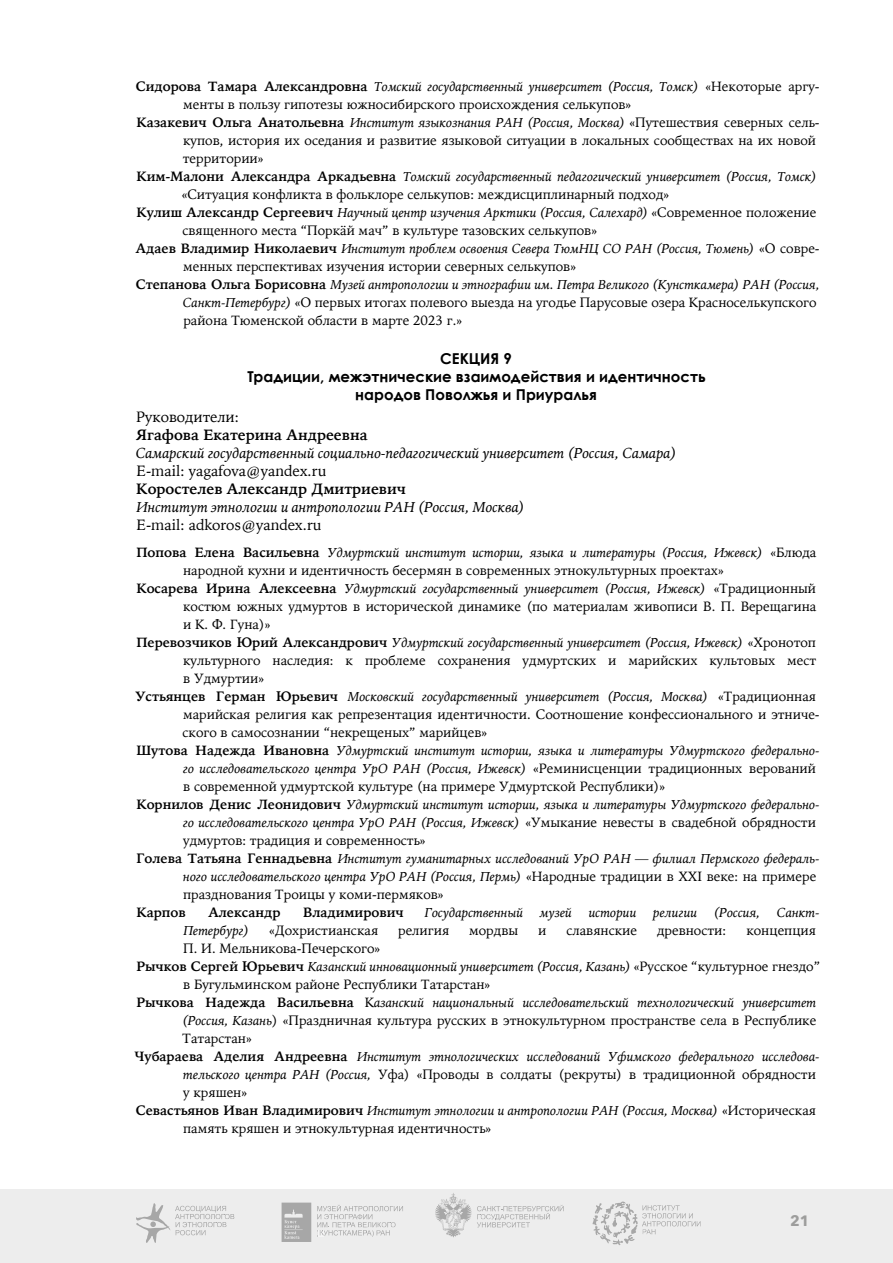
<style>
.page{position:relative;width:893px;height:1263px;background:#fff}
.page>*{position:absolute;margin:0;border:0;box-sizing:border-box;transform-origin:0 0}
.main_text_copy{font:italic 15px "Iowan Old Style";color:#000}
.sub-title_2{font:700 15px/18px "Century Gothic";color:#000;text-align:center}
.main_text_copy-2{font:15px "Iowan Old Style";color:#000}
.main_text_copy-3{font:700 15px "Iowan Old Style";color:#000}
.t1{font:700 15px "Avenir Next";color:#9d9d9c}
.main_text{font:13.5px/18px "Iowan Old Style";color:#000}
.main_text-2{font:italic 13.5px/18px "Iowan Old Style";color:#000}
.main_text-3{font:700 13.5px "Iowan Old Style";color:#000}
.s1{font-weight:700}
.s2{font-style:italic}
.s3{font-weight:700;font-style:normal}
.s4{font-style:normal}
</style>
<div class="page">
<div style="left:0;top:1190px;width:893px;height:73px;background:#ededed"></div>
<svg style="left:435px;top:1193px;width:129px;height:45px"></svg>
<svg style="left:282px;top:1202px;width:29px;height:40px"></svg>
<svg style="left:136px;top:1203px;width:98px;height:40px"></svg>
<svg style="left:592px;top:1201px;width:109px;height:44px"></svg>
<svg style="left:317px;top:1205px;width:86px;height:32px"></svg>
<img style="left:441px;top:1202px;width:24px;height:13px">
<p class="main_text" style="left:183px;top:76px;width:638px;text-indent:-47px"><span class="s1">Сидорова Тамара Александровна</span> <span class="s2">Томский государственный университет (Россия, Томск)</span> «Некоторые аргу&shy;менты в пользу гипотезы южносибирского происхождения селькупов»</p>
<p class="main_text" style="left:183px;top:112px;width:638px;text-indent:-46px"><span class="s1">Казакевич Ольга Анатольевна</span> <span class="s2">Институт языкознания РАН (Россия, Москва)</span> «Путешествия северных сель&shy;купов, история их оседания и развитие языковой ситуации в локальных сообществах на их новой территории»</p>
<p class="main_text" style="left:182px;top:166px;width:637px;text-indent:-45px"><span class="s1">Ким-Малони Александра Аркадьевна</span> <span class="s2">Томский государственный педагогический университет (Россия, Томск) </span>«Ситуация конфликта в фольклоре селькупов: междисциплинарный подход»</p>
<p class="main_text" style="left:182px;top:202px;width:635px;text-indent:-46px"><span class="s1">Кулиш Александр Сергеевич</span> <span class="s2">Научный центр изучения Арктики (Россия, Салехард)</span> «Современное положение священного места “Поркӓй мач” в культуре тазовских селькупов»</p>
<p class="main_text" style="left:183px;top:238px;width:638px;text-indent:-47px"><span class="s1">Адаев Владимир Николаевич</span> <span class="s2">Институт проблем освоения Севера ТюмНЦ СО РАН (Россия, Тюмень)</span> «О совре&shy;менных перспективах изучения истории северных селькупов»</p>
<p class="main_text" style="left:183px;top:274px;width:638px;text-indent:-47px"><span class="s1">Степанова Ольга Борисовна</span> <span class="s2">Музей антропологии и этнографии им. Петра Великого (Кунсткамера) РАН (Россия,<br>Санкт-Петербург)</span> «О первых итогах полевого выезда на угодье Парусовые озера Красноселькупского района Тюменской области в марте 2023 г.»</p>
<p class="sub-title_2" style="left:440px;top:349px;width:73px">СЕКЦИЯ 9</p>
<p class="sub-title_2" style="left:247px;top:367px;width:460px">Традиции, межэтнические взаимодействия и идентичность народов Поволжья и Приуралья</p>
<p class="main_text_copy-2" style="left:136px;top:403px;width:104px">Руководители:</p>
<p class="main_text_copy-3" style="left:136px;top:421px;width:233px">Ягафова Екатерина Андреевна</p>
<p class="main_text_copy" style="left:136px;top:440px;width:542px">Самарский государственный социально-педагогический университет (Россия, Самара)</p>
<p class="main_text_copy-2" style="left:136px;top:457px;width:191px">E-mail: yagafova@yandex.ru</p>
<p class="main_text_copy-3" style="left:136px;top:475px;width:271px">Коростелев Александр Дмитриевич</p>
<p class="main_text_copy" style="left:137px;top:494px;width:390px">Институт этнологии и антропологии РАН (Россия, Москва)</p>
<p class="main_text_copy-2" style="left:136px;top:511px;width:187px">E-mail: adkoros@yandex.ru</p>
<p class="main_text" style="left:183px;top:542px;width:635px;text-indent:-47px"><span class="s1">Попова Елена Васильевна</span> <span class="s2">Удмуртский институт истории, языка и литературы (Россия, Ижевск)</span> «Блюда народной кухни и идентичность бесермян в современных этнокультурных проектах»</p>
<p class="main_text" style="left:183px;top:578px;width:635px;text-align:justify;text-indent:-47px"><span class="s1">Косарева Ирина Алексеевна</span> <span class="s2">Удмуртский государственный университет (Россия, Ижевск)</span> «Традиционный костюм южных удмуртов в исторической динамике (по материалам живописи В. П. Верещагина и К. Ф. Гуна)»</p>
<p class="main_text" style="left:183px;top:632px;width:635px;text-align:justify;text-indent:-47px"><span class="s1">Перевозчиков Юрий Александрович</span> <span class="s2">Удмуртский государственный университет (Россия, Ижевск)</span> «Хронотоп культурного наследия: к проблеме сохранения удмуртских и марийских культовых мест в Удмуртии»</p>
<p class="main_text" style="left:182px;top:686px;width:639px;text-indent:-47px"><span class="s1">Устьянцев Герман Юрьевич</span> <span class="s2">Московский государственный университет (Россия, Москва)</span> «Традиционная марийская религия как репрезентация идентичности. Соотношение конфессионального и этниче&shy;ского в самосознании “некрещеных” марийцев»</p>
<p class="main_text-2" style="left:183px;top:740px;width:638px;text-indent:-47px"><span class="s3">Шутова Надежда Ивановна</span> Удмуртский институт истории, языка и литературы Удмуртского федерально&shy;го исследовательского центра УрО РАН (Россия, Ижевск) <span class="s4">«Реминисценции традиционных верований в современной удмуртской культуре (на примере Удмуртской Республики)»</span></p>
<p class="main_text-2" style="left:183px;top:794px;width:638px;text-indent:-47px"><span class="s3">Корнилов Денис Леонидович</span> Удмуртский институт истории, языка и литературы Удмуртского федерально&shy;го исследовательского центра УрО РАН (Россия, Ижевск) <span class="s4">«Умыкание невесты в свадебной обрядности удмуртов: традиция и современность»</span></p>
<p class="main_text-2" style="left:183px;top:848px;width:638px;text-indent:-47px"><span class="s3">Голева Татьяна Геннадьевна</span> Институт гуманитарных исследований УрО РАН — филиал Пермского федераль&shy;ного исследовательского центра УрО РАН (Россия, Пермь) <span class="s4">«Народные традиции в XXI веке: на примере празднования Троицы у коми-пермяков»</span></p>
<p class="main_text-3" style="left:136px;top:900px;width:51px">Карпов</p>
<p class="main_text-3" style="left:208px;top:900px;width:74px">Александр</p>
<p class="main_text-3" style="left:303px;top:900px;width:102px">Владимирович</p>
<p class="main_text-2" style="left:425px;top:902px;width:396px">Государственный музей истории религии (Россия, Санкт-</p>
<p class="main_text-2" style="left:183px;top:920px;width:67px">Петербург)</p>
<p class="main_text" style="left:269px;top:920px;width:110px">«Дохристианская</p>
<p class="main_text" style="left:398px;top:920px;width:53px">религия</p>
<p class="main_text" style="left:469px;top:920px;width:51px">мордвы</p>
<p class="main_text" style="left:538px;top:920px;width:10px">и</p>
<p class="main_text" style="left:566px;top:920px;width:72px">славянские</p>
<p class="main_text" style="left:657px;top:920px;width:71px">древности:</p>
<p class="main_text" style="left:746px;top:920px;width:71px">концепция</p>
<p class="main_text" style="left:183px;top:938px;width:199px">П. И. Мельникова-Печерского»</p>
<p class="main_text" style="left:183px;top:956px;width:638px;text-indent:-47px"><span class="s1">Рычков Сергей Юрьевич</span> <span class="s2">Казанский инновационный университет (Россия, Казань)</span> «Русское “культурное гнездо” в Бугульминском районе Республики Татарстан»</p>
<p class="main_text" style="left:182px;top:992px;width:635px;text-align:justify;text-indent:-46px"><span class="s1">Рычкова Надежда Васильевна</span> К<span class="s2">азанский национальный исследовательский технологический университет (Россия, Казань</span>) «Праздничная культура русских в этнокультурном пространстве села в Республике Татарстан»</p>
<p class="main_text-2" style="left:183px;top:1046px;width:638px;text-indent:-49px"><span class="s3">Чубараева Аделия Андреевна</span> Институт этнологических исследований Уфимского федерального исследова&shy;тельского центра РАН (Россия, <span class="s4">Уфа) «Проводы в солдаты (рекруты) в традиционной обрядности у кряшен»</span></p>
<p class="main_text" style="left:183px;top:1100px;width:634px;text-indent:-47px"><span class="s1">Севастьянов Иван Владимирович</span> <span class="s2">Институт этнологии и антропологии РАН (Россия, Москва)</span> «Историческая память кряшен и этнокультурная идентичность»</p>
<p class="t1" style="left:790px;top:1207px;width:21px">21</p>
</div>
